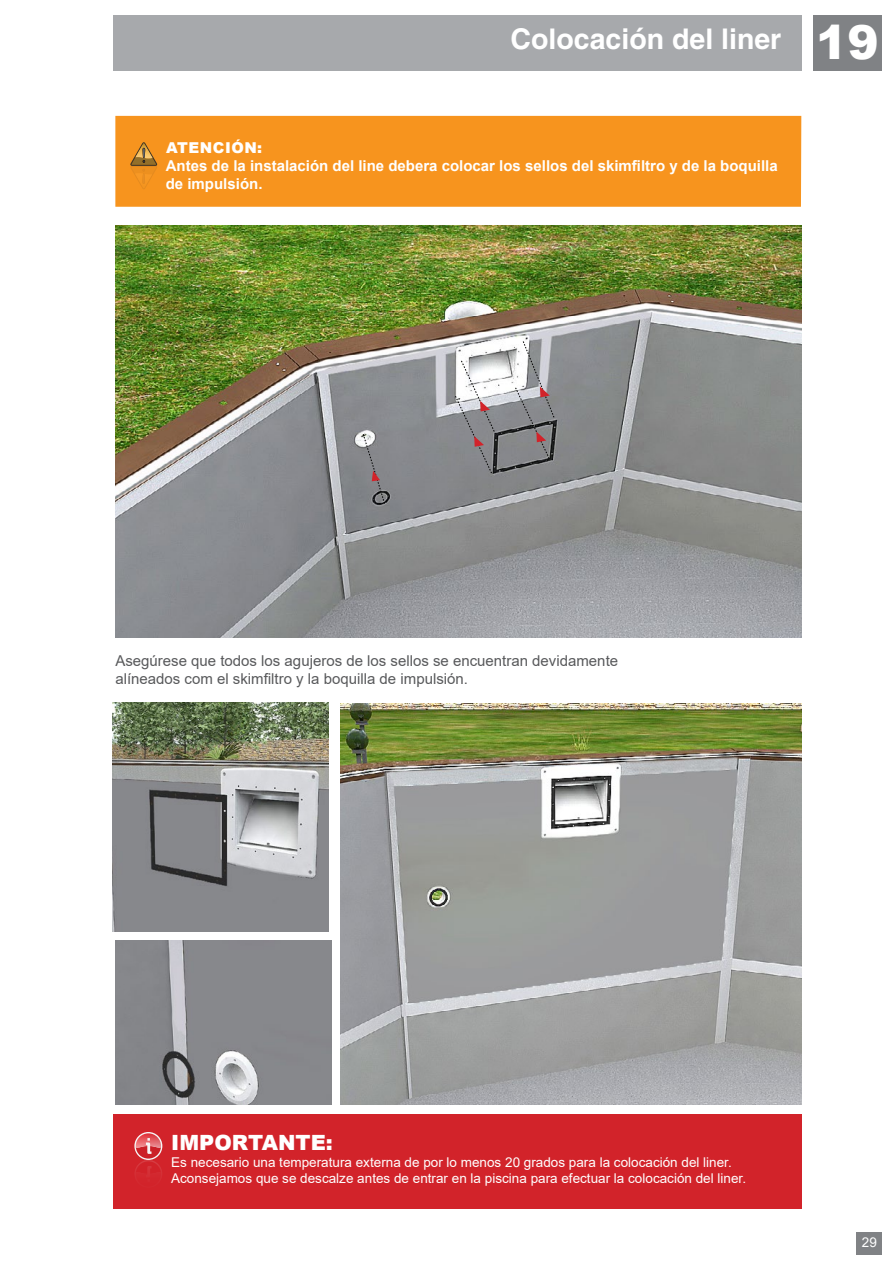
<style>
.page{position:relative;width:893px;height:1263px;background:#fff}
.page>*{position:absolute;margin:0;border:0;box-sizing:border-box;transform-origin:0 0}
.t1{font:700 28.5px "Helvetica LT Std";color:#fff}
.t2{font:900 21px "Arial";color:#fff}
.t3{font:15px/18px "Arial";color:#58595b}
.t4{font:700 15px/18px "Arial";color:#fff}
.t5{font:900 15px "Arial";letter-spacing:.035em;color:#fff}
.t6{font:13.5px/16.2px "Arial";color:#fff}
.s1{font-family:"Arial";font-weight:900;font-size:46.8px}
</style>
<div class="page">
<div style="left:115px;top:116px;width:686px;height:91px;background:#f7941e"></div>
<svg style="left:130px;top:142px;width:28px;height:47px"></svg>
<img style="left:113px;top:703px;width:216px;height:229px">
<img style="left:115px;top:940px;width:217px;height:164px">
<div style="left:113px;top:1114px;width:688px;height:95px;background:#d2232a"></div>
<svg style="left:134px;top:1132px;width:28px;height:28px"></svg>
<svg style="left:136px;top:1133px;width:25px;height:40px"></svg>
<img style="left:340px;top:703px;width:461px;height:401px">
<img style="left:115px;top:225px;width:686px;height:413px">
<svg style="left:515px;top:341px;width:40px;height:118px;background:#9b989b"></svg>
<svg style="left:455px;top:360px;width:40px;height:114px"></svg>
<svg style="left:362px;top:433px;width:23px;height:71px;background:#898689"></svg>
<div style="left:813px;top:15px;width:69px;height:56px;background:#808285"></div>
<div style="left:113px;top:15px;width:688px;height:56px;background:#a7a9ac"></div>
<div style="left:857px;top:1232px;width:25px;height:22px;background:#808285"></div>
<h1 class="t1" style="left:510px;top:22px;width:370px">Colocación del liner <span class="s1">19</span></h1>
<p class="t5" style="left:166px;top:137px;width:98px">ATENCIÓN:</p>
<p class="t4" style="left:166px;top:157px;width:613px">Antes de la instalación del line debera colocar los sellos del skimfiltro y de la boquilla de impulsión.</p>
<p class="t3" style="left:115px;top:651px;width:504px">Asegúrese que todos los agujeros de los sellos se encuentran devidamente alíneados com el skimfiltro y la boquilla de impulsión.</p>
<h2 class="t2" style="left:171px;top:1127px;width:163px">IMPORTANTE:</h2>
<p class="t6" style="left:171px;top:1153px;width:576px">Es necesario una temperatura externa de por lo menos 20 grados para la colocación del liner.<br>Aconsejamos que se descalze antes de entrar en la piscina para efectuar la colocación del liner.</p>
<p class="t6" style="left:862px;top:1234px;width:17px">29</p>
</div>
